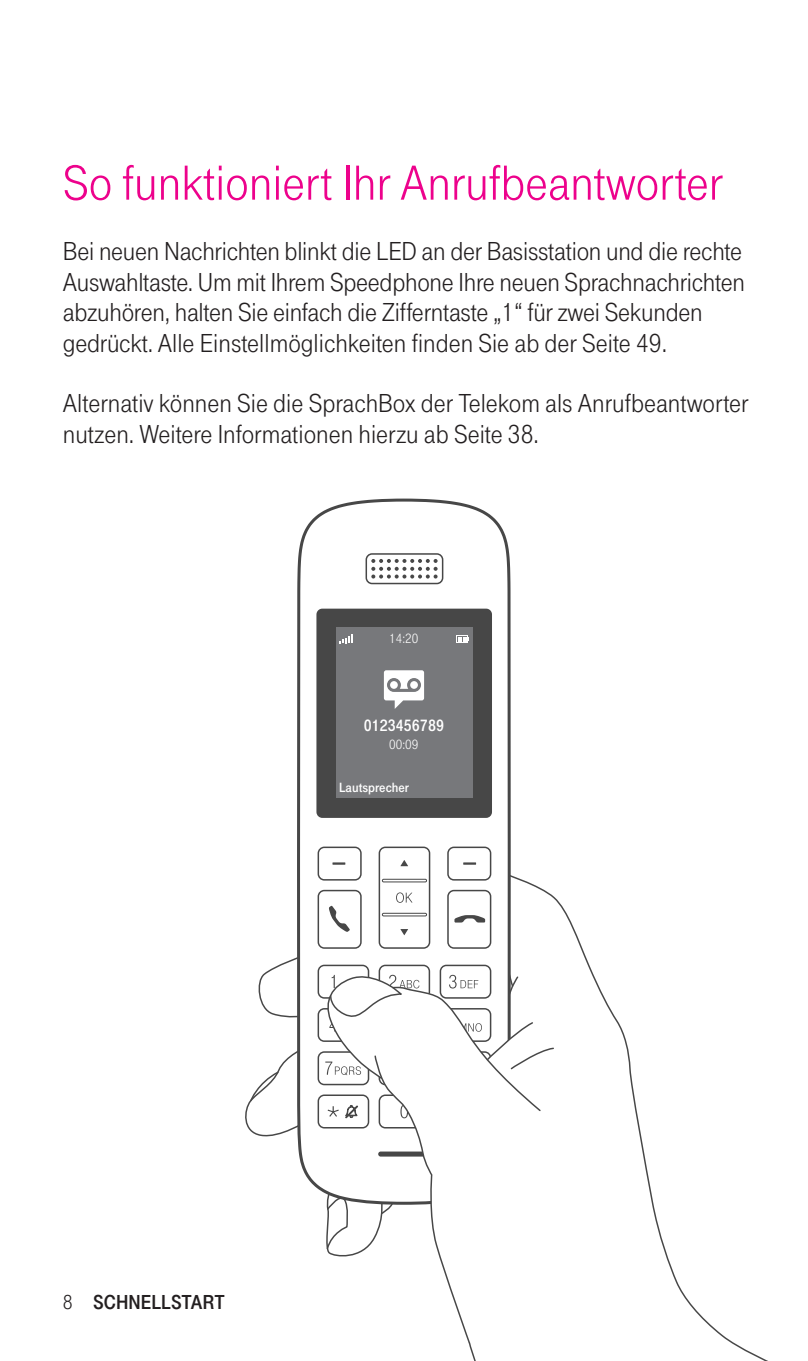
<style>
.page{position:relative;width:808px;height:1361px;background:#fff}
.page>*{position:absolute;margin:0;border:0;box-sizing:border-box;transform-origin:0 0}
.t1{font:51px "Tele Grotesk Norm";color:#ed028c}
.t2{font:27px/30.3px "Tele Grotesk Norm";letter-spacing:-.01em;color:#231f20}
.t3{font:21px "Tele Grotesk Fett";color:#231f20}
.t4{font:17.1px "Tele Grotesk Fett";color:#fff}
.t5{font:13.8px "Tele Grotesk Fett";color:#fff}
.t6{font:13.8px "Tele Grotesk Norm";color:#fff}
.s1{font-family:"Tele Grotesk Norm"}
</style>
<div class="page">
<svg style="left:555px;top:897px;width:213px;height:464px"></svg>
<svg style="left:258px;top:957px;width:38px;height:61px"></svg>
<svg style="left:245px;top:1051px;width:51px;height:86px"></svg>
<svg style="left:296px;top:498px;width:215px;height:691px"></svg>
<svg style="left:371px;top:559px;width:67px;height:19px"></svg>
<div style="left:365px;top:553px;width:78px;height:31px;border:2px solid #474747;border-radius:6px"></div>
<svg style="left:316px;top:608px;width:176px;height:210px;background:#6a6b6d"></svg>
<svg style="left:555px;top:971px;width:42px;height:371px"></svg>
<svg style="left:318px;top:846px;width:237px;height:515px"></svg>
<h1 class="t1" style="left:63px;top:152px;width:661px">So funktioniert Ihr Anrufbeantworter</h1>
<p class="t2" style="left:63px;top:236px;width:683px">Bei neuen Nachrichten blinkt die LED an der Basisstation und die rechte Auswahltaste. Um mit Ihrem Speedphone Ihre neuen Sprachnachrichten abzuhören, halten Sie einfach die Zifferntaste „1“ für zwei Sekunden gedrückt. Alle Einstellmöglichkeiten finden Sie ab der Seite 49.</p>
<p class="t2" style="left:63px;top:388px;width:687px">Alternativ können Sie die SprachBox der Telekom als Anrufbeantworter nutzen. Weitere Informationen hierzu ab Seite 38.</p>
<p class="t6" style="left:389px;top:630px;width:31px">14:20</p>
<p class="t4" style="left:364px;top:715px;width:82px">0123456789</p>
<p class="t6" style="left:389px;top:736px;width:31px">00:09</p>
<p class="t5" style="left:339px;top:779px;width:72px">Lautsprecher</p>
<p class="t3" style="left:63px;top:1289px;width:163px"><span class="s1">8</span> SCHNELLSTART</p>
</div>
